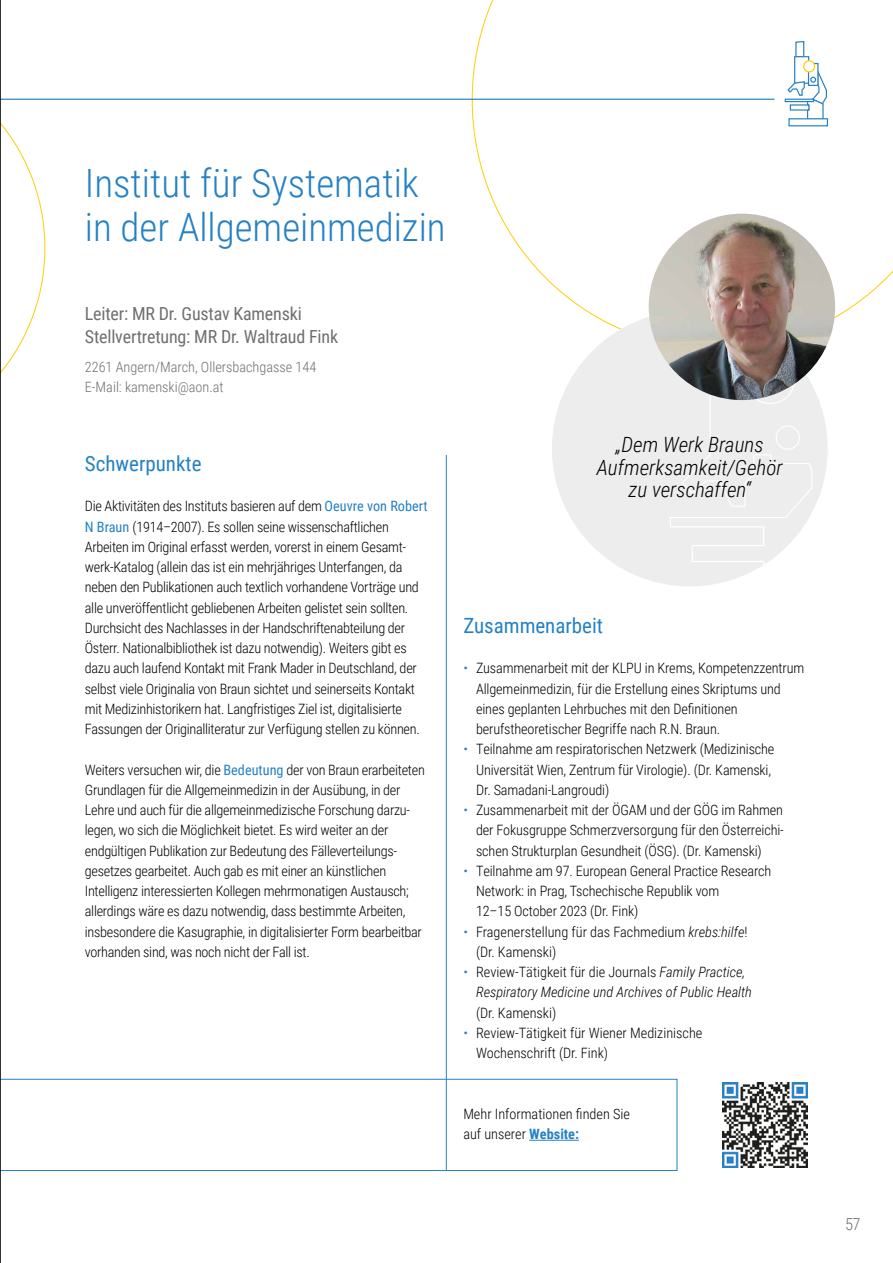
<style>
.page{position:relative;width:893px;height:1263px;background:#fff}
.page>*{position:absolute;margin:0;border:0;box-sizing:border-box;transform-origin:0 0}
.t1{font:300 39px/43.5px "Roboto Condensed";color:#2581c4}
.t2{font:italic 300 21px/22.5px "Roboto Condensed";color:#000;text-align:center}
.t3{font:21px "Roboto Condensed";color:#2581c4}
.t4{font:18px/22.5px "Roboto Condensed";letter-spacing:-.01em;color:#706f6f}
.t5{font:300 16.5px "Roboto Condensed";color:#706f6f}
.t6{font:300 14.25px/20.2px "Roboto Condensed";letter-spacing:-.02em;color:#000}
.t7{font:300 14.25px/20.2px "Roboto Condensed";color:#000}
.t8{font:italic 300 14.25px/20.2px "Roboto Condensed";color:#000}
.t9{font:300 14.25px/20.2px "Roboto Condensed";color:#706f6f}
.s1{font-weight:400;color:#2581c4}
.s2{color:#2581c4}
.s3{font-style:italic}
.s4{font-style:normal;color:#2581c4}
.s5{font-style:normal}
.s6{font-weight:700;color:#2581c4}
</style>
<div class="page">
<svg style="left:472px;top:0;width:421px;height:349px"></svg>
<svg style="left:1px;top:98px;width:44px;height:275px"></svg>
<hr style="left:446px;top:455px;width:1px;height:716px;background:#2581c4">
<svg style="left:1px;top:1079px;width:676px;height:92px"></svg>
<hr style="left:0;top:99px;width:774px;height:1px;background:#2581c4">
<svg style="left:795px;top:40px;width:10px;height:16px"></svg>
<div style="left:794px;top:56px;width:15px;height:28px;background:#fff;border:1px solid #2581c4"></div>
<div style="left:785px;top:99px;width:29px;height:3px;background:#fff;border:1px solid #2581c4"></div>
<div style="left:789px;top:119px;width:38px;height:7px;background:#fff"></div>
<div style="left:788px;top:118px;width:40px;height:8px;border:1px solid #2581c4"></div>
<div style="left:808px;top:63px;width:10px;height:23px;background:#fff8dc;border:1px solid #2581c4"></div>
<svg style="left:804px;top:61px;width:11px;height:11px"></svg>
<div style="left:803px;top:60px;width:12px;height:12px;border:1px solid #ffcd02;border-radius:50%"></div>
<svg style="left:786px;top:66px;width:42px;height:55px"></svg>
<div style="left:552px;top:311px;width:276px;height:275px;background:#ededed;border-radius:50%"></div>
<svg style="left:669px;top:365px;width:144px;height:221px"></svg>
<img style="left:649px;top:214px;width:186px;height:186px;border-radius:93px">
<hr style="left:529px;top:1140px;width:50px;height:1px;background:#2581c4">
<img style="left:723px;top:1082px;width:85px;height:85px">
<hr style="left:0;top:0;width:1px;height:1263px;background:#000">
<h1 class="t1" style="left:85px;top:160px;width:362px">Institut für Systematik in der Allgemeinmedizin</h1>
<p class="t4" style="left:85px;top:302px;width:255px">Leiter: MR Dr. Gustav Kamenski<br>Stellvertretung: MR Dr. Waltraud Fink</p>
<p class="t9" style="left:85px;top:356px;width:233px">2261 Angern/March, Ollersbachgasse 144<br>E-Mail: kamenski@aon.at</p>
<h2 class="t3" style="left:85px;top:449px;width:118px">Schwerpunkte</h2>
<p class="t6" style="left:85px;top:496px;width:344px">Die Aktivitäten des Instituts basieren auf dem <span class="s1">Oeuvre von Robert N Braun</span> (1914–2007). Es sollen seine wissenschaftlichen Arbeiten im Original erfasst werden, vorerst in einem Gesamt&shy;werk-Katalog (allein das ist ein mehrjähriges Unterfangen, da neben den Publikationen auch textlich vorhandene Vorträge und alle unveröffentlicht gebliebenen Arbeiten gelistet sein sollten.<br>Durchsicht des Nachlasses in der Handschriftenabteilung der Österr. Nationalbibliothek ist dazu notwendig). Weiters gibt es dazu auch laufend Kontakt mit Frank Mader in Deutschland, der selbst viele Originalia von Braun sichtet und seinerseits Kontakt mit Medizinhistorikern hat. Langfristiges Ziel ist, digitalisierte Fassungen der Originalliteratur zur Verfügung stellen zu können.</p>
<p class="t6" style="left:85px;top:759px;width:341px">Weiters versuchen wir, die <span class="s1">Bedeutung</span> der von Braun erarbeiteten Grundlagen für die Allgemeinmedizin in der Ausübung, in der Lehre und auch für die allgemeinmedizische Forschung darzu&shy;legen, wo sich die Möglichkeit bietet. Es wird weiter an der endgültigen Publikation zur Bedeutung des Fälleverteilungs&shy;gesetzes gearbeitet. Auch gab es mit einer an künstlichen Intelligenz interessierten Kollegen mehrmonatigen Austausch; allerdings wäre es dazu notwendig, dass bestimmte Arbeiten, insbesondere die Kasugraphie, in digitalisierter Form bearbeitbar vorhanden sind, was noch nicht der Fall ist.</p>
<h2 class="t2" style="left:597px;top:433px;width:188px">„Dem Werk Brauns<br>Aufmerksamkeit/Gehör zu verschaffen“</h2>
<h2 class="t3" style="left:463px;top:611px;width:141px">Zusammenarbeit</h2>
<p class="t6" style="left:476px;top:658px;width:330px;text-indent:-13px"><span class="s2">•</span> Zusammenarbeit mit der KLPU in Krems, Kompetenzzentrum Allgemeinmedizin, für die Erstellung eines Skriptums und eines geplanten Lehrbuches mit den Definitionen berufstheoretischer Begriffe nach R.N. Braun.</p>
<p class="t6" style="left:476px;top:739px;width:300px;text-indent:-13px"><span class="s2">•</span> Teilnahme am respiratorischen Netzwerk (Medizinische<br>Universität Wien, Zentrum für Virologie). (Dr. Kamenski,<br>Dr. Samadani-Langroudi)</p>
<p class="t6" style="left:476px;top:799px;width:309px;text-align:justify;text-indent:-13px"><span class="s2">•</span> Zusammenarbeit mit der ÖGAM und der GÖG im Rahmen der Fokusgruppe Schmerzversorgung für den Österreichi&shy;schen Strukturplan Gesundheit (ÖSG). (Dr. Kamenski)</p>
<p class="t6" style="left:476px;top:860px;width:297px;text-indent:-13px"><span class="s2">•</span> Teilnahme am 97. European General Practice Research<br>Network: in Prag, Tschechische Republik vom<br>12–15 October 2023 (Dr. Fink)</p>
<p class="t7" style="left:476px;top:921px;width:273px;text-indent:-13px"><span class="s2">•</span> Fragenerstellung für das Fachmedium <span class="s3">krebs:hilfe</span>! (Dr. Kamenski)</p>
<p class="t8" style="left:476px;top:961px;width:277px;text-indent:-13px"><span class="s4">•</span> <span class="s5">Review-Tätigkeit für die Journals</span> Family Practice,<br>Respiratory Medicine und Archives of Public Health</p>
<p class="t7" style="left:476px;top:1002px;width:82px">(Dr. Kamenski)</p>
<p class="t7" style="left:476px;top:1022px;width:228px;text-indent:-13px"><span class="s2">•</span> Review-Tätigkeit für Wiener Medizinische<br>Wochenschrift (Dr. Fink)</p>
<p class="t7" style="left:463px;top:1103px;width:168px">Mehr Informationen finden Sie auf unserer <span class="s6">Website:</span></p>
<p class="t5" style="left:845px;top:1213px;width:17px">57</p>
</div>
